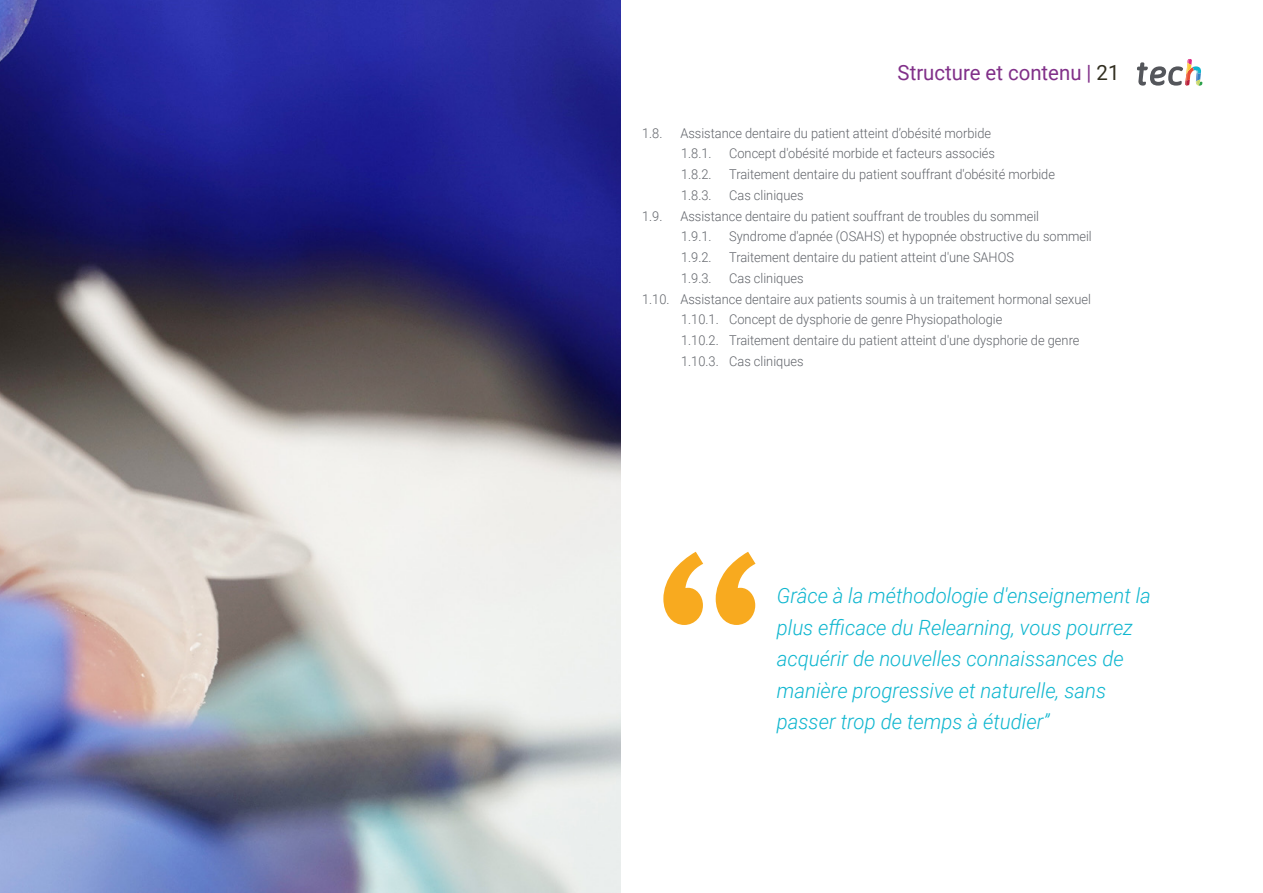
<style>
.page{position:relative;width:1263px;height:893px;background:#fff}
.page>*{position:absolute;margin:0;border:0;box-sizing:border-box;transform-origin:0 0}
.t1{font:italic 300 21px/31.5px "Roboto";color:#0fb6cf}
.t2{font:21px "Roboto";color:#813089}
.t3{font:300 13.5px/20.7px "Roboto";color:#61646a;scale:.95 1}
.s1{color:#312e20}
</style>
<div class="page">
<img style="left:0;top:0;width:621px;height:893px">
<svg style="left:663px;top:552px;width:92px;height:73px"></svg>
<svg style="left:1137px;top:59px;width:65px;height:27px"></svg>
<h1 class="t2" style="left:898px;top:57px;width:223px">Structure et contenu | <span class="s1">21</span></h1>
<p class="t3" style="left:642px;top:122px;width:23px">1.8.</p>
<p class="t3" style="left:680px;top:122px;width:329px">Assistance dentaire du patient atteint d’obésité morbide<br>1.8.1.</p>
<p class="t3" style="left:729px;top:143px;width:281px">Concept d'obésité morbide et facteurs associés</p>
<p class="t3" style="left:681px;top:164px;width:34px">1.8.2.</p>
<p class="t3" style="left:729px;top:164px;width:345px">Traitement dentaire du patient souffrant d'obésité morbide</p>
<p class="t3" style="left:681px;top:184px;width:34px">1.8.3.</p>
<p class="t3" style="left:729px;top:184px;width:80px">Cas cliniques</p>
<p class="t3" style="left:642px;top:205px;width:23px">1.9.</p>
<p class="t3" style="left:680px;top:205px;width:379px">Assistance dentaire du patient souffrant de troubles du sommeil<br>1.9.1.</p>
<p class="t3" style="left:729px;top:226px;width:383px">Syndrome d'apnée (OSAHS) et hypopnée obstructive du sommeil</p>
<p class="t3" style="left:681px;top:247px;width:34px">1.9.2.</p>
<p class="t3" style="left:729px;top:247px;width:301px">Traitement dentaire du patient atteint d'une SAHOS</p>
<p class="t3" style="left:681px;top:267px;width:34px">1.9.3.</p>
<p class="t3" style="left:729px;top:267px;width:80px">Cas cliniques</p>
<p class="t3" style="left:642px;top:288px;width:474px">1.10. Assistance dentaire aux patients soumis à un traitement hormonal sexuel</p>
<p class="t3" style="left:681px;top:309px;width:340px">1.10.1. Concept de dysphorie de genre Physiopathologie</p>
<p class="t3" style="left:681px;top:330px;width:421px">1.10.2. Traitement dentaire du patient atteint d'une dysphorie de genre</p>
<p class="t3" style="left:681px;top:350px;width:130px">1.10.3. Cas cliniques</p>
<h1 class="t1" style="left:777px;top:579px;width:376px">Grâce à la méthodologie d'enseignement la plus efficace du Relearning, vous pourrez acquérir de nouvelles connaissances de manière progressive et naturelle, sans passer trop de temps à étudier”</h1>
</div>
